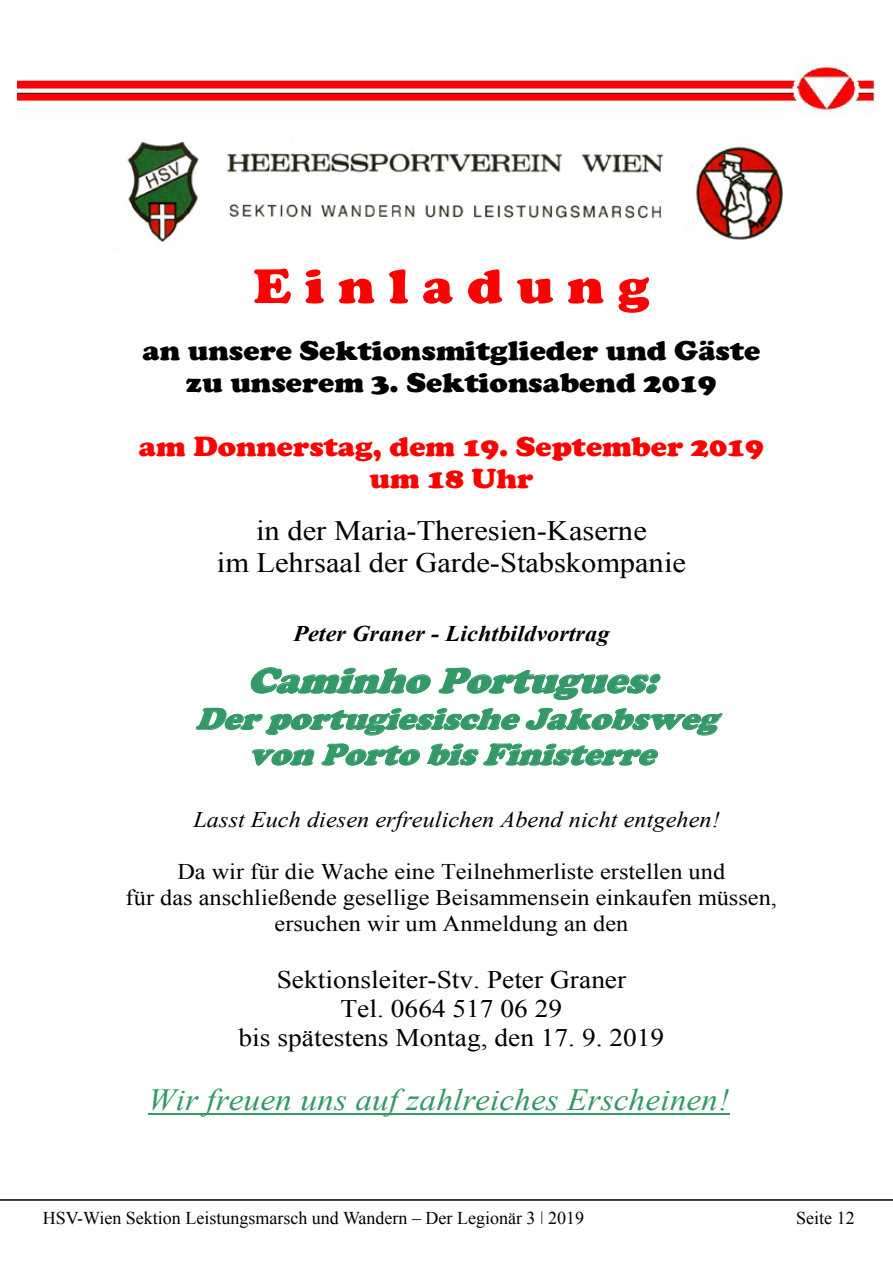
<style>
.page{position:relative;width:893px;height:1263px;background:#fff}
.page>*{position:absolute;margin:0;border:0;box-sizing:border-box;transform-origin:0 0}
.t1{font:900 50.4px "Cooper";color:#f00;scale:1.09 1}
.t2{font:italic 900 36.45px "Cooper";color:#396;scale:1.09 1}
.t3{font:italic 900 30.75px/35.2px "Cooper";color:#396;text-align:center;scale:1.09 1}
.t4{font:italic 30.75px "Times New Roman";color:#396;scale:1.09 1}
.t5{font:900 28.05px/32.1px "Cooper";color:#000;text-align:center;scale:1.09 1}
.t6{font:28.05px/32.1px "Times New Roman";color:#000;text-align:center;scale:1.09 1}
.t7{font:900 28.05px/32.1px "Cooper";color:#f00;text-align:center;scale:1.09 1}
.t8{font:25.2px/29px "Times New Roman";color:#000;text-align:center;scale:1.09 1}
.t9{font:22.35px/25.8px "Times New Roman";color:#000;text-align:center;scale:1.09 1}
.t10{font:italic 22.35px "Times New Roman";color:#000;scale:1.09 1}
.t11{font:italic 700 22.35px "Times New Roman";color:#000;scale:1.09 1}
.t12{font:18px "Times New Roman";color:#000}
</style>
<div class="page">
<hr style="left:0;top:1199px;width:893px;height:2px;background:#000">
<img style="left:17px;top:64px;width:859px;height:51px">
<img style="left:127px;top:141px;width:656px;height:101px">
<svg style="left:195px;top:667px;width:528px;height:69px"></svg>
<svg style="left:252px;top:743px;width:407px;height:23px"></svg>
<hr style="left:148px;top:1113px;width:581px;height:2px;background:#396">
<h1 class="t1" style="left:253px;top:257px;width:365px">E i n l a d u n g</h1>
<p class="t5" style="left:142px;top:334px;width:568px">an unsere Sektionsmitglieder und Gäste zu unserem 3. Sektionsabend 2019</p>
<p class="t7" style="left:139px;top:431px;width:575px">am Donnerstag, dem 19. September 2019 um 18 Uhr</p>
<p class="t6" style="left:217px;top:514px;width:432px">in der Maria-Theresien-Kaserne<br>im Lehrsaal der Garde-Stabskompanie</p>
<p class="t11" style="left:293px;top:618px;width:292px">Peter Graner - Lichtbildvortrag</p>
<h2 class="t2" style="left:247px;top:659px;width:391px">Caminho Portugues:</h2>
<h3 class="t3" style="left:195px;top:701px;width:492px">Der portugiesische Jakobsweg von Porto bis Finisterre</h3>
<p class="t10" style="left:193px;top:804px;width:484px">Lasst Euch diesen erfreulichen Abend nicht entgehen!</p>
<p class="t9" style="left:126px;top:858px;width:599px">Da wir für die Wache eine Teilnehmerliste erstellen und<br>für das anschließende gesellige Beisammensein einkaufen müssen, ersuchen wir um Anmeldung an den</p>
<p class="t8" style="left:239px;top:964px;width:392px">Sektionsleiter-Stv. Peter Graner<br>Tel. 0664 517 06 29<br>bis spätestens Montag, den 17. 9. 2019</p>
<h3 class="t4" style="left:148px;top:1078px;width:535px">Wir freuen uns auf zahlreiches Erscheinen!</h3>
<p class="t12" style="left:43px;top:1206px;width:543px">HSV-Wien Sektion Leistungsmarsch und Wandern – Der Legionär 3 2019</p>
<p class="t12" style="left:796px;top:1206px;width:60px">Seite 12</p>
</div>
